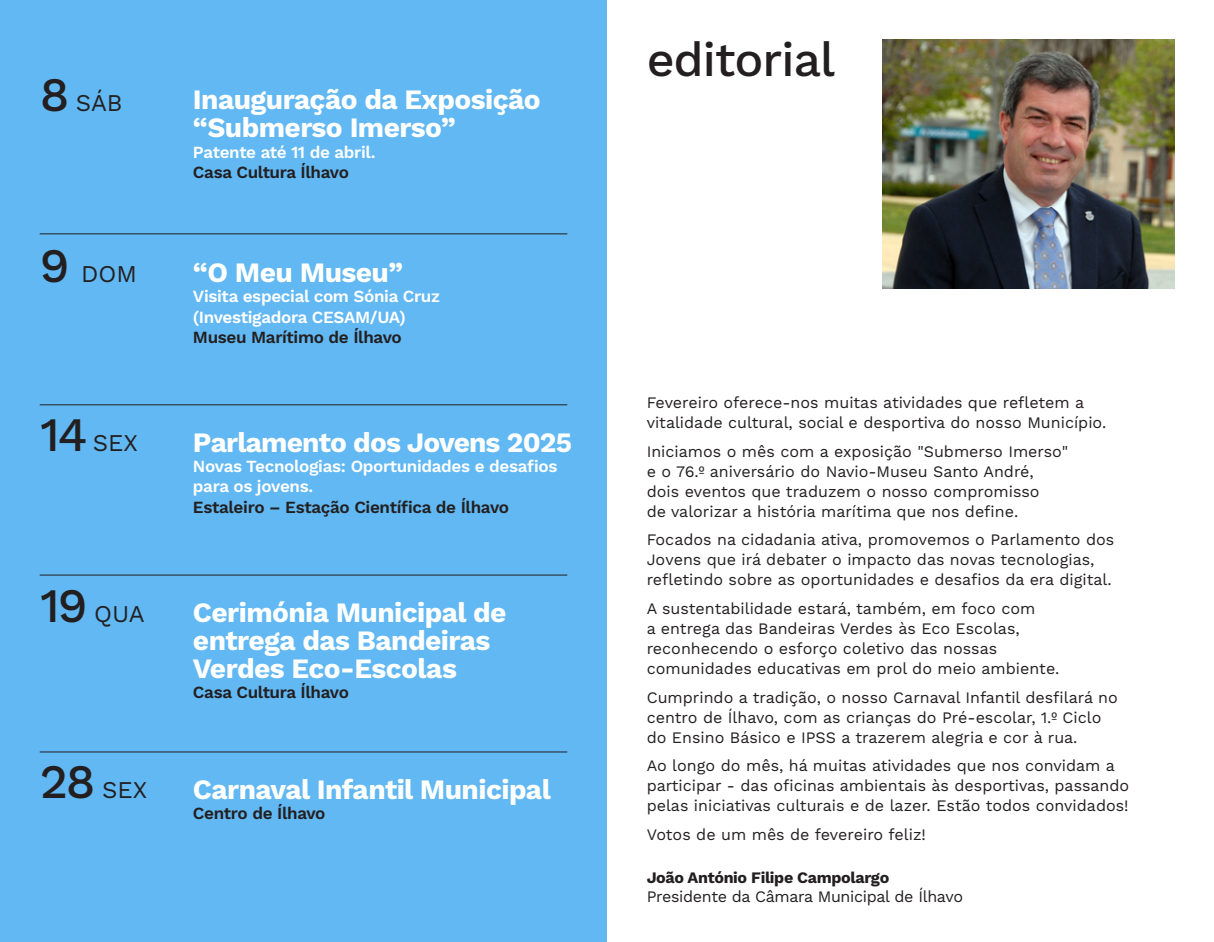
<style>
.page{position:relative;width:1214px;height:942px;background:#fff}
.page>*{position:absolute;margin:0;border:0;box-sizing:border-box;transform-origin:0 0}
.AGENDA{font:500 48px "Work Sans";letter-spacing:-.02em;color:#231f20}
.AGENDA-2{font:700 28px/28px "Work Sans";letter-spacing:-.02em;color:#fff}
.AGENDA-3{font:24px "Work Sans";color:#231f20}
.AGENDA-4{font:600 17px/20.4px "Work Sans";letter-spacing:-.02em;color:#fff}
.AGENDA-5{font:600 17px "Work Sans";letter-spacing:-.02em;color:#231f20}
.TEXTO_CORRIDO{font:16px/20px "Work Sans";color:#231f20}
.TEXTO_CORRIDO-2{font:16px "Work Sans";letter-spacing:-.02em;color:#231f20}
.TEXTO_CORRIDO-3{font:700 16px "Work Sans";letter-spacing:-.02em;color:#231f20}
.s1{font-weight:500;font-size:48px}
</style>
<div class="page">
<div style="left:0;top:0;width:607px;height:941px;background:#61b8f2"></div>
<img style="left:882px;top:40px;width:292px;height:248px">
<hr style="left:40px;top:233px;width:527px;height:1px;background:#231f20">
<hr style="left:40px;top:404px;width:527px;height:1px;background:#231f20">
<hr style="left:40px;top:574px;width:527px;height:1px;background:#231f20">
<hr style="left:40px;top:751px;width:527px;height:1px;background:#231f20">
<p class="AGENDA-3" style="left:40px;top:88px;width:84px"><span class="s1">8</span> SÁB</p>
<p class="AGENDA-2" style="left:193px;top:87px;width:349px">Inauguração da Exposição “Submerso Imerso”</p>
<p class="AGENDA-4" style="left:193px;top:142px;width:184px">Patente até 11 de abril.</p>
<p class="AGENDA-5" style="left:193px;top:162px;width:157px">Casa Cultura Ílhavo</p>
<p class="AGENDA-3" style="left:40px;top:259px;width:99px"><span class="s1">9</span> DOM</p>
<p class="AGENDA-2" style="left:193px;top:260px;width:212px">“O Meu Museu”</p>
<p class="AGENDA-4" style="left:193px;top:287px;width:248px">Visita especial com Sónia Cruz (Investigadora CESAM/UA)</p>
<p class="AGENDA-5" style="left:193px;top:327px;width:210px">Museu Marítimo de Ílhavo</p>
<p class="AGENDA-3" style="left:40px;top:429px;width:100px"><span class="s1">14</span> SEX</p>
<p class="AGENDA-2" style="left:193px;top:429px;width:380px">Parlamento dos Jovens 2025</p>
<p class="AGENDA-4" style="left:193px;top:456px;width:366px">Novas Tecnologias: Oportunidades e desafios para os jovens.</p>
<p class="AGENDA-5" style="left:193px;top:497px;width:317px">Estaleiro – Estação Científica de Ílhavo</p>
<p class="AGENDA-3" style="left:40px;top:599px;width:106px"><span class="s1">19</span> QUA</p>
<p class="AGENDA-2" style="left:193px;top:599px;width:315px">Cerimónia Municipal de entrega das Bandeiras<br>Verdes Eco-Escolas</p>
<p class="AGENDA-5" style="left:193px;top:682px;width:157px">Casa Cultura Ílhavo</p>
<p class="AGENDA-3" style="left:40px;top:775px;width:109px"><span class="s1">28</span> SEX</p>
<p class="AGENDA-2" style="left:193px;top:776px;width:359px">Carnaval Infantil Municipal</p>
<p class="AGENDA-5" style="left:193px;top:803px;width:134px">Centro de Ílhavo</p>
<p class="AGENDA" style="left:646px;top:32px;width:190px">editorial</p>
<p class="TEXTO_CORRIDO" style="left:646px;top:393px;width:461px">Fevereiro oferece-nos muitas atividades que refletem a vitalidade cultural, social e desportiva do nosso Município.</p>
<p class="TEXTO_CORRIDO" style="left:646px;top:442px;width:423px">Iniciamos o mês com a exposição "Submerso Imerso" e o 76.º aniversário do Navio-Museu Santo André, dois eventos que traduzem o nosso compromisso<br>de valorizar a história marítima que nos define.</p>
<p class="TEXTO_CORRIDO" style="left:646px;top:530px;width:469px">Focados na cidadania ativa, promovemos o Parlamento dos<br>Jovens que irá debater o impacto das novas tecnologias, refletindo sobre as oportunidades e desafios da era digital.</p>
<p class="TEXTO_CORRIDO" style="left:646px;top:599px;width:414px">A sustentabilidade estará, também, em foco com<br>a entrega das Bandeiras Verdes às Eco Escolas, reconhecendo o esforço coletivo das nossas comunidades educativas em prol do meio ambiente.</p>
<p class="TEXTO_CORRIDO" style="left:646px;top:687px;width:472px">Cumprindo a tradição, o nosso Carnaval Infantil desfilará no centro de Ílhavo, com as crianças do Pré-escolar, 1.º Ciclo do Ensino Básico e IPSS a trazerem alegria e cor à rua.</p>
<p class="TEXTO_CORRIDO" style="left:646px;top:756px;width:484px">Ao longo do mês, há muitas atividades que nos convidam a participar - das oficinas ambientais às desportivas, passando pelas iniciativas culturais e de lazer. Estão todos convidados!</p>
<p class="TEXTO_CORRIDO" style="left:646px;top:824px;width:281px">Votos de um mês de fevereiro feliz!</p>
<p class="TEXTO_CORRIDO-3" style="left:646px;top:867px;width:244px">João António Filipe Campolargo</p>
<p class="TEXTO_CORRIDO-2" style="left:646px;top:886px;width:318px">Presidente da Câmara Municipal de Ílhavo</p>
</div>
